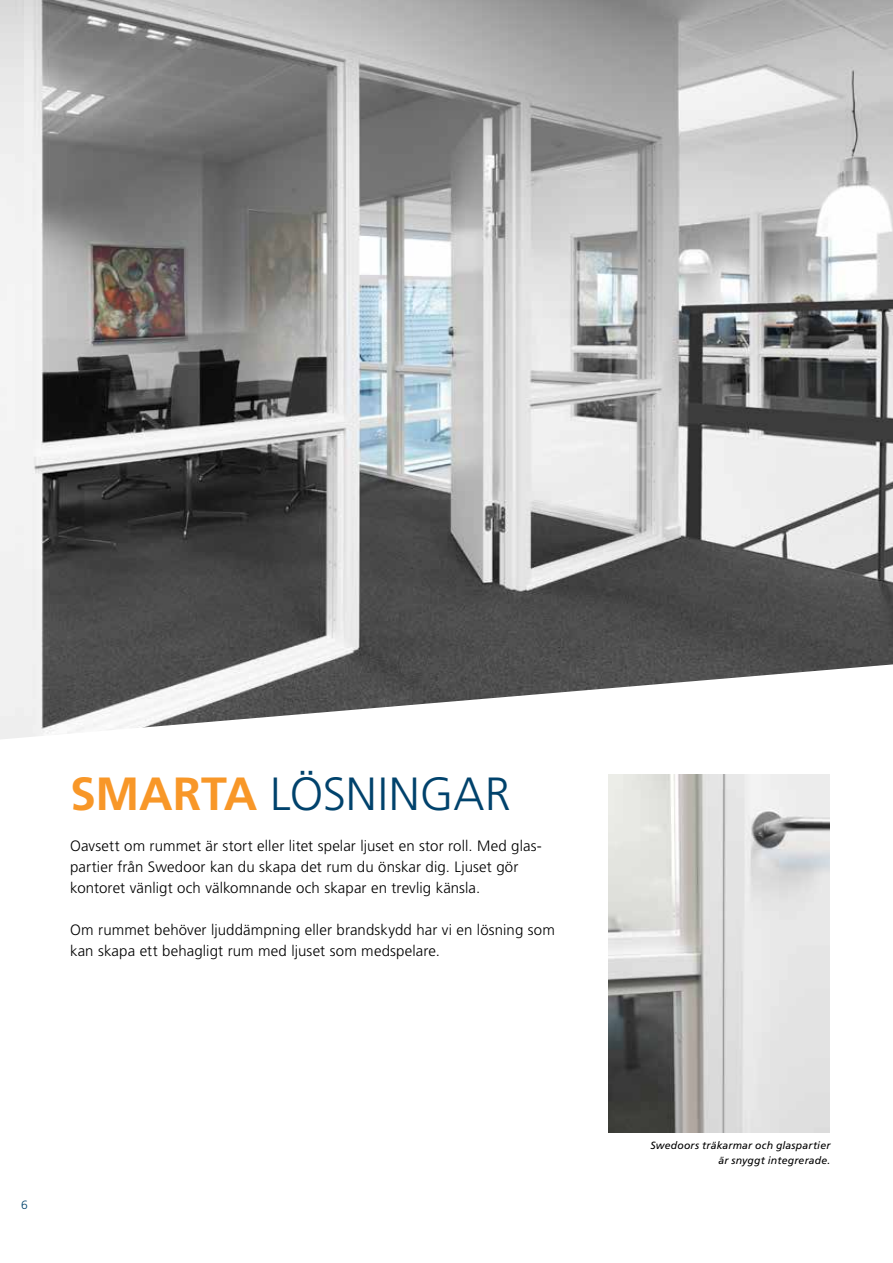
<style>
.page{position:relative;width:893px;height:1263px;background:#fff}
.page>*{position:absolute;margin:0;border:0;box-sizing:border-box;transform-origin:0 0}
.t1{font:300 46.5px "Frutiger LT Std";color:#00426c}
.t2{font:700 46.5px "Frutiger LT Std";color:#f89728}
.t3{font:300 15px/21px "Frutiger LT Std";letter-spacing:.005em;color:#000}
.t4{font:300 12px "Frutiger LT Std";color:#00426c}
.t5{font:italic 10.5px/15px "Frutiger LT Std";letter-spacing:.015em;color:#000;text-align:right}
</style>
<div class="page">
<img style="left:0;top:0;width:893px;height:664px">
<svg style="left:0;top:664px;width:893px;height:140px"></svg>
<img style="left:608px;top:774px;width:221px;height:359px">
<h1 class="t2" style="left:70px;top:766px;width:100px">SMARTA</h1>
<h1 class="t1" style="left:270px;top:768px;width:242px">LÖSNINGAR</h1>
<p class="t3" style="left:70px;top:836px;width:473px">Oavsett om rummet är stort eller litet spelar ljuset en stor roll. Med glas&shy;partier från Swedoor kan du skapa det rum du önskar dig. Ljuset gör kontoret vänligt och välkomnande och skapar en trevlig känsla.</p>
<p class="t3" style="left:70px;top:920px;width:486px">Om rummet behöver ljuddämpning eller brandskydd har vi en lösning som kan skapa ett behagligt rum med ljuset som medspelare.</p>
<p class="t4" style="left:21px;top:1198px;width:8px">6</p>
<p class="t5" style="left:650px;top:1138px;width:182px">Swedoors träkarmar och glaspartier är snyggt integrerade.</p>
</div>
